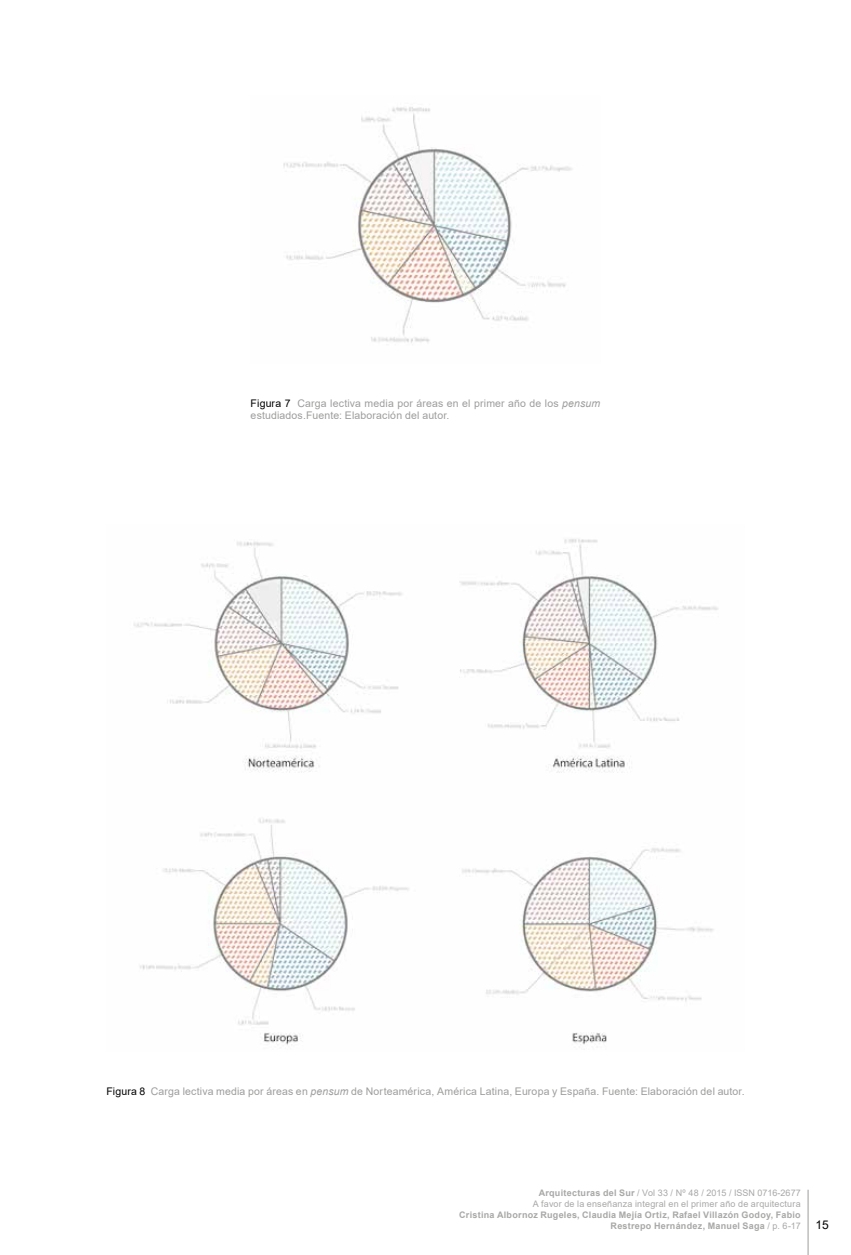
<style>
.page{position:relative;width:851px;height:1255px;background:#fff}
.page>*{position:absolute;margin:0;border:0;box-sizing:border-box;transform-origin:0 0}
.t1{font:12px "Arial";color:#000}
.t2{font:10.5px/12px "Arial";letter-spacing:.015em;color:#9d9d9c}
.t3{font:9px/10.8px "Arial";letter-spacing:.02em;color:#a8a8a7;text-align:right}
.t4{font:700 9px/10.8px "Arial";letter-spacing:.03em;color:#a8a8a7;text-align:right}
.s1{color:#000}
.s2{font-style:italic}
.s3{font-weight:700}
.s4{font-weight:400}
</style>
<div class="page">
<hr style="left:807px;top:1189px;width:1px;height:65px;background:#9d9d9c">
<img style="left:283px;top:107px;width:289px;height:236px">
<img style="left:133px;top:539px;width:586px;height:506px">
<p class="t2" style="left:250px;top:397px;width:351px"><span class="s1">Figura 7</span> Carga lectiva media por áreas en el primer año de los <span class="s2">pensum </span>estudiados.Fuente: Elaboración del autor.</p>
<p class="t2" style="left:106px;top:1085px;width:639px"><span class="s1">Figura 8</span> Carga lectiva media por áreas en <span class="s2">pensum</span> de Norteamérica, América Latina, Europa y España. Fuente: Elaboración del autor.</p>
<p class="t3" style="left:532px;top:1187px;width:269px"><span class="s3">Arquitecturas del Sur</span> / Vol 33 / Nº 48 / 2015 / ISSN 0716-2677<br>A favor de la enseñanza integral en el primer año de arquitectura</p>
<p class="t4" style="left:459px;top:1209px;width:343px">Cristina Albornoz Rugeles, Claudia Mejía Ortiz, Rafael Villazón Godoy, Fabio<br>Restrepo Hernández, Manuel Saga <span class="s4">/ p. 6-17</span></p>
<p class="t1" style="left:815px;top:1216px;width:15px">15</p>
</div>
